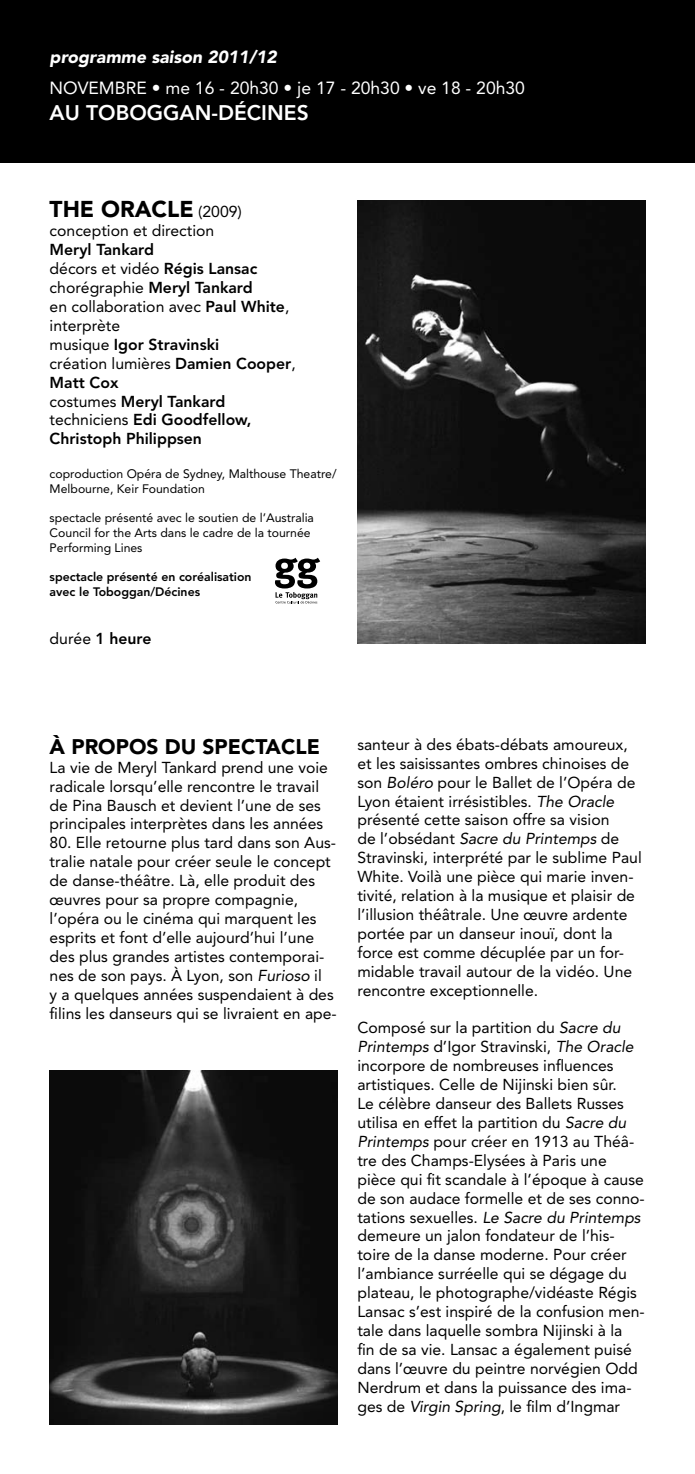
<style>
.page{position:relative;width:695px;height:1474px;background:#fff}
.page>*{position:absolute;margin:0;border:0;box-sizing:border-box;transform-origin:0 0}
.t1{font:900 22.75px "Avenir";color:#000}
.t2{font:800 21px "Avenir";color:#fff}
.t3{font:900 21px "Avenir";color:#000}
.t4{font:17.5px "Avenir";color:#fff}
.t5{font:italic 900 17.5px "Avenir";color:#fff}
.t6{font:15.75px/18.9px "Avenir";color:#000}
.t7{font:800 15.75px/18.9px "Avenir";color:#000}
.t8{font:12.25px/14.7px "Avenir";color:#000}
.t9{font:800 12.25px/14.7px "Avenir";color:#000}
.s1{font-weight:400;font-size:15.75px}
.s2{font-weight:400}
.s3{font-style:italic}
</style>
<div class="page">
<div style="left:0;top:0;width:694px;height:163px;background:#000"></div>
<img style="left:357px;top:200px;width:288px;height:443px">
<svg style="left:275px;top:557px;width:45px;height:46px"></svg>
<img style="left:50px;top:1070px;width:287px;height:354px">
<p class="t5" style="left:50px;top:46px;width:229px">programme saison 2011/12</p>
<p class="t4" style="left:50px;top:78px;width:13px">novembre</p>
<p class="t4" style="left:152px;top:78px;width:374px">• me 16 - 20h30 • je 17 - 20h30 • ve 18 - 20h30</p>
<h2 class="t2" style="left:50px;top:100px;width:53px">AU TOBOGGAN</h2>
<h2 class="t2" style="left:211px;top:100px;width:62px">-DÉCINES</h2>
<h1 class="t1" style="left:50px;top:196px;width:194px">THE ORACLE <span class="s1">(2009)</span></h1>
<p class="t6" style="left:50px;top:221px;width:166px">conception et direction</p>
<p class="t7" style="left:50px;top:240px;width:247px">Meryl Tankard<br><span class="s2">décors et vidéo</span> Régis Lansac <span class="s2">chorégraphie</span> Meryl Tankard<br><span class="s2">en collaboration avec</span> Paul White<span class="s2">, interprète<br>musique</span> Igor Stravinski<br><span class="s2">création lumières</span> Damien Cooper<span class="s2">,<br></span>Matt Cox<br><span class="s2">costumes</span> Meryl Tankard <span class="s2">techniciens</span> Edi Goodfellow,<br>Christoph Philippsen</p>
<p class="t8" style="left:50px;top:466px;width:288px">coproduction Opéra de Sydney, Malthouse Theatre/<br>Melbourne, Keir Foundation</p>
<p class="t8" style="left:50px;top:510px;width:266px">spectacle présenté avec le soutien de l’Australia<br>Council for the Arts dans le cadre de la tournée<br>Performing Lines</p>
<p class="t9" style="left:50px;top:569px;width:203px">spectacle présenté en coréalisation avec le Toboggan/Décines</p>
<p class="t7" style="left:50px;top:629px;width:103px"><span class="s2">durée</span> 1 heure</p>
<h2 class="t3" style="left:50px;top:733px;width:272px">À PROPOS DU SPECTACLE</h2>
<p class="t6" style="left:50px;top:757px;width:280px">La vie de Meryl Tankard prend une voie radicale lorsqu’elle rencontre le travail de Pina Bausch et devient l’une de ses principales interprètes dans les années</p>
<p class="t6" style="left:50px;top:833px;width:289px">80. Elle retourne plus tard dans son Aus&shy;tralie natale pour créer seule le concept de danse-théâtre. Là, elle produit des œuvres pour sa propre compagnie, l’opéra ou le cinéma qui marquent les esprits et font d’elle aujourd’hui l’une des plus grandes artistes contemporai&shy;nes de son pays. À Lyon, son <span class="s3">Furioso</span> il<br>y a quelques années suspendaient à des filins les danseurs qui se livraient en ape-</p>
<p class="t6" style="left:357px;top:735px;width:286px">santeur à des ébats-débats amoureux, et les saisissantes ombres chinoises de son <span class="s3">Boléro</span> pour le Ballet de l’Opéra de Lyon étaient irrésistibles. <span class="s3">The Oracle </span>présenté cette saison offre sa vision<br>de l’obsédant <span class="s3">Sacre du Printemps</span> de Stravinski, interprété par le sublime Paul White. Voilà une pièce qui marie inven&shy;tivité, relation à la musique et plaisir de l’illusion théâtrale. Une œuvre ardente portée par un danseur inouï, dont la force est comme décuplée par un for&shy;midable travail autour de la vidéo. Une rencontre exceptionnelle.</p>
<p class="t6" style="left:357px;top:1018px;width:289px">Composé sur la partition du <span class="s3">Sacre du Printemps</span> d’Igor Stravinski, <span class="s3">The Oracle </span>incorpore de nombreuses influences artistiques. Celle de Nijinski bien sûr.<br>Le célèbre danseur des Ballets Russes utilisa en effet la partition du <span class="s3">Sacre du Printemps</span> pour créer en 1913 au Théâ&shy;tre des Champs-Elysées à Paris une pièce qui fit scandale à l’époque à cause de son audace formelle et de ses conno&shy;tations sexuelles. <span class="s3">Le Sacre du Printemps </span>demeure un jalon fondateur de l’his&shy;toire de la danse moderne. Pour créer l’ambiance surréelle qui se dégage du plateau, le photographe/vidéaste Régis Lansac s’est inspiré de la confusion men&shy;tale dans laquelle sombra Nijinski à la<br>fin de sa vie. Lansac a également puisé dans l’œuvre du peintre norvégien Odd Nerdrum et dans la puissance des ima&shy;ges de <span class="s3">Virgin Spring</span>, le film d’Ingmar</p>
</div>
